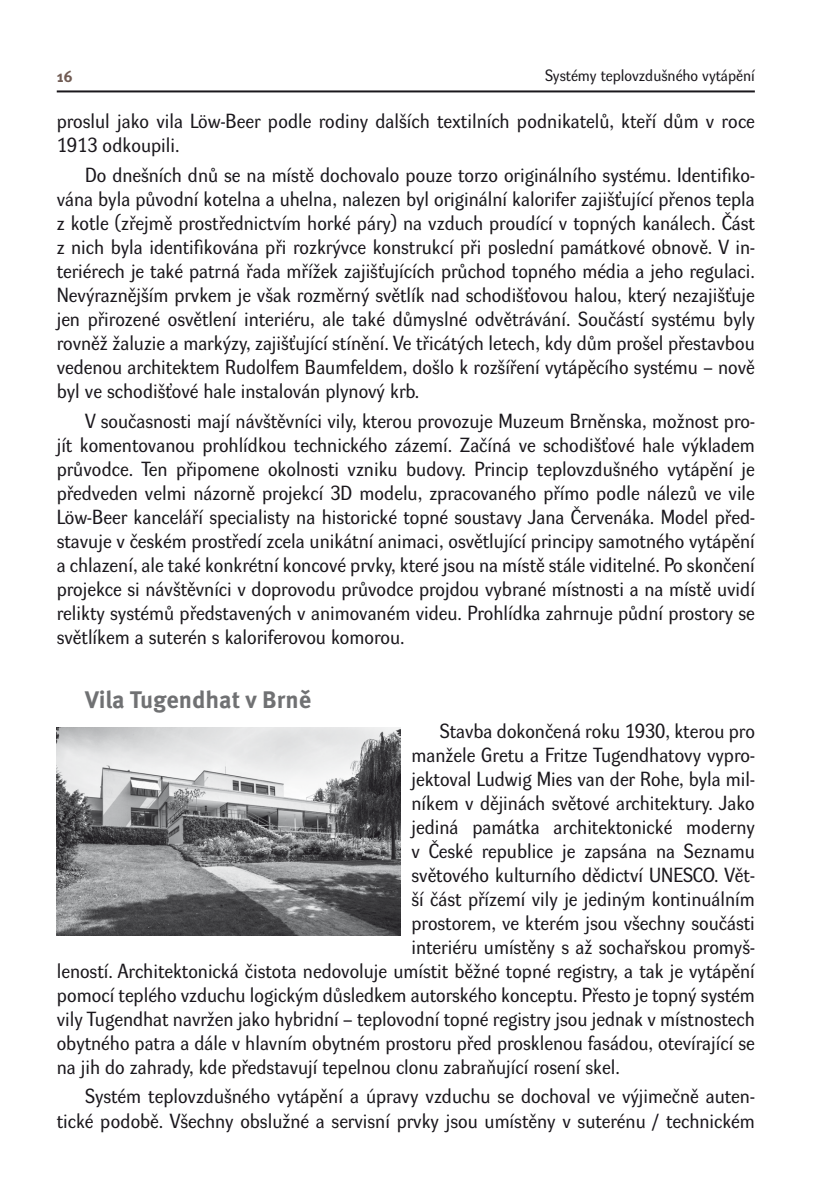
<style>
.page{position:relative;width:840px;height:1191px;background:#fff}
.page>*{position:absolute;margin:0;border:0;box-sizing:border-box;transform-origin:0 0}
.Nadpis_2{font:700 24px "Meta Pro";color:#707173}
.t1{font:20px/24px "Dyna Grotesk R";color:#1a171c;text-align:justify}
.t2{font:16px "Dyna Grotesk R";color:#1a171c}
.t3{font:700 16px "Meta Pro";color:#715c54}
</style>
<div class="page">
<hr style="left:57px;top:90px;width:697px;height:2px;background:#1a171c">
<img style="left:57px;top:727px;width:343px;height:208px">
<p class="t3" style="left:57px;top:66px;width:18px">16</p>
<p class="t2" style="left:544px;top:66px;width:211px">Systémy teplovzdušného vytápění</p>
<p class="t1" style="left:57px;top:110px;width:699px">proslul jako vila Löw-Beer podle rodiny dalších textilních podnikatelů, kteří dům v roce<br>1913 odkoupili.</p>
<p class="t1" style="left:57px;top:164px;width:699px;text-indent:28px">Do dnešních dnů se na místě dochovalo pouze torzo originálního systému. Identifiko&shy;vána byla původní kotelna a uhelna, nalezen byl originální kalorifer zajišťující přenos tepla z kotle (zřejmě prostřednictvím horké páry) na vzduch proudící v topných kanálech. Část z nich byla identifikována při rozkrývce konstrukcí při poslední památkové obnově. V in&shy;teriérech je také patrná řada mřížek zajišťujících průchod topného média a jeho regulaci.<br>Nevýraznějším prvkem je však rozměrný světlík nad schodišťovou halou, který nezajišťuje jen přirozené osvětlení interiéru, ale také důmyslné odvětrávání. Součástí systému byly rovněž žaluzie a markýzy, zajišťující stínění. Ve třicátých letech, kdy dům prošel přestavbou vedenou architektem Rudolfem Baumfeldem, došlo k rozšíření vytápěcího systému – nově byl ve schodišťové hale instalován plynový krb.</p>
<p class="t1" style="left:57px;top:409px;width:699px;text-indent:28px">V současnosti mají návštěvníci vily, kterou provozuje Muzeum Brněnska, možnost pro&shy;jít komentovanou prohlídkou technického zázemí. Začíná ve schodišťové hale výkladem průvodce. Ten připomene okolnosti vzniku budovy. Princip teplovzdušného vytápění je předveden velmi názorně projekcí 3D modelu, zpracovaného přímo podle nálezů ve vile Löw-Beer kanceláří specialisty na historické topné soustavy Jana Červenáka. Model před&shy;stavuje v českém prostředí zcela unikátní animaci, osvětlující principy samotného vytápění a chlazení, ale také konkrétní koncové prvky, které jsou na místě stále viditelné. Po skončení projekce si návštěvníci v doprovodu průvodce projdou vybrané místnosti a na místě uvidí relikty systémů představených v animovaném videu. Prohlídka zahrnuje půdní prostory se světlíkem a suterén s kaloriferovou komorou.</p>
<p class="Nadpis_2" style="left:85px;top:684px;width:227px">Vila Tugendhat v Brně</p>
<p class="t1" style="left:439px;top:719px;width:316px">Stavba dokončená roku 1930, kterou pro</p>
<p class="t1" style="left:411px;top:743px;width:344px">manžele Gretu a Fritze Tugendhatovy vypro-</p>
<p class="t1" style="left:411px;top:767px;width:344px">jektoval Ludwig Mies van der Rohe, byla mil-</p>
<p class="t1" style="left:411px;top:791px;width:344px">níkem v dějinách světové architektury. Jako</p>
<p class="t1" style="left:411px;top:815px;width:345px">jediná památka architektonické moderny</p>
<p class="t1" style="left:411px;top:839px;width:345px">v České republice je zapsána na Seznamu</p>
<p class="t1" style="left:411px;top:863px;width:344px">světového kulturního dědictví UNESCO. Vět-</p>
<p class="t1" style="left:411px;top:887px;width:344px">ší část přízemí vily je jediným kontinuálním</p>
<p class="t1" style="left:411px;top:911px;width:345px">prostorem, ve kterém jsou všechny součásti</p>
<p class="t1" style="left:411px;top:935px;width:344px">interiéru umístěny s až sochařskou promyš-</p>
<p class="t1" style="left:57px;top:959px;width:699px">leností. Architektonická čistota nedovoluje umístit běžné topné registry, a tak je vytápění</p>
<p class="t1" style="left:57px;top:983px;width:699px">pomocí teplého vzduchu logickým důsledkem autorského konceptu. Přesto je topný systém</p>
<p class="t1" style="left:57px;top:1007px;width:699px">vily Tugendhat navržen jako hybridní – teplovodní topné registry jsou jednak v místnostech</p>
<p class="t1" style="left:57px;top:1031px;width:699px">obytného patra a dále v hlavním obytném prostoru před prosklenou fasádou, otevírající se</p>
<p class="t1" style="left:57px;top:1055px;width:564px">na jih do zahrady, kde představují tepelnou clonu zabraňující rosení skel.</p>
<p class="t1" style="left:57px;top:1085px;width:699px;text-align:right">Systém teplovzdušného vytápění a úpravy vzduchu se dochoval ve výjimečně auten&shy;tické podobě. Všechny obslužné a servisní prvky jsou umístěny v suterénu / technickém</p>
</div>
